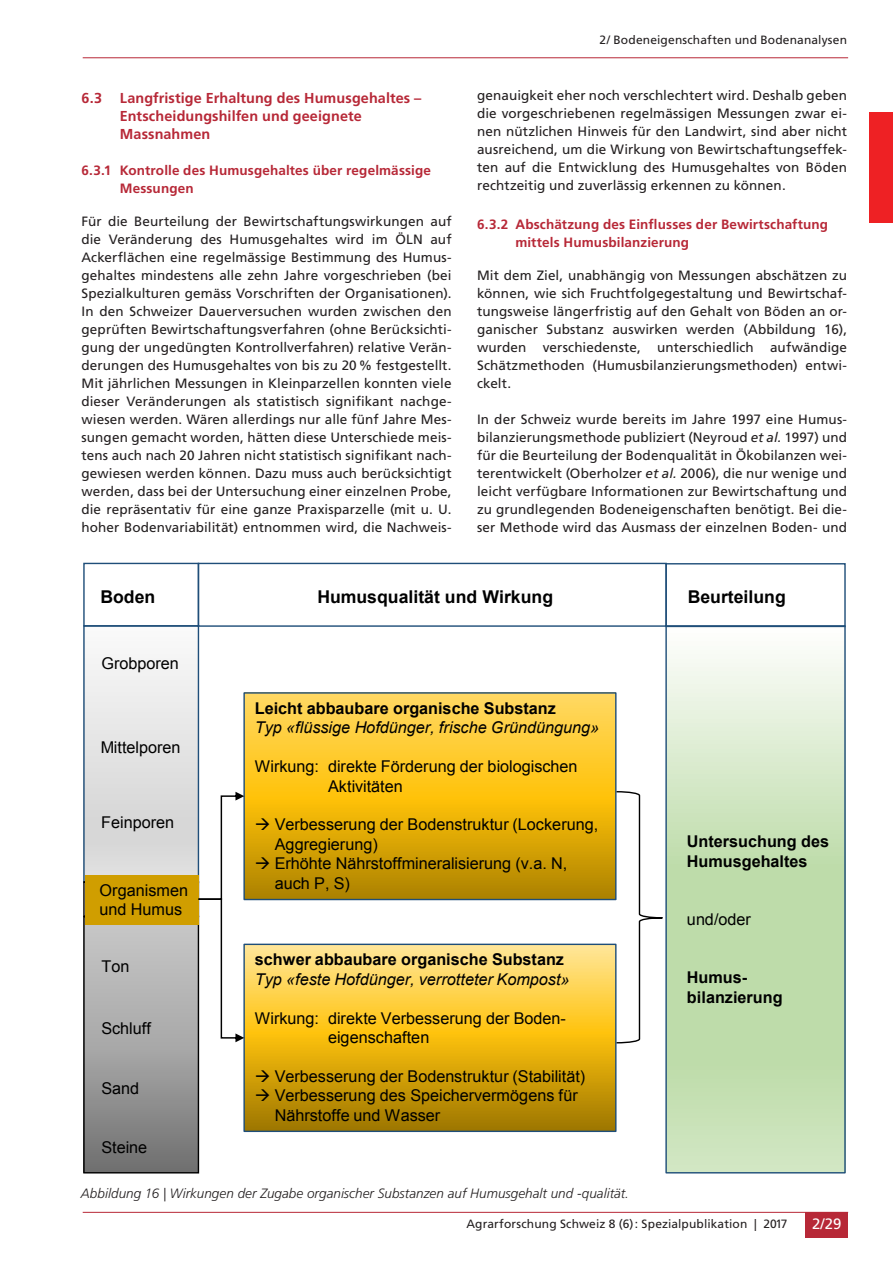
<style>
.page{position:relative;width:893px;height:1263px;background:#fff}
.page>*{position:absolute;margin:0;border:0;box-sizing:border-box;transform-origin:0 0}
.t1{font:700 17.7px "Arial";color:#000}
.t2{font:16.2px/19.4px "Arial";color:#000}
.t3{font:italic 16.2px/19.4px "Arial";color:#000}
.t4{font:700 16.2px/19.4px "Arial";color:#000}
.t5{font:15px "Frutiger LT Std";color:#fff}
.t6{font:700 14.4px/18px "Frutiger LT Std";letter-spacing:.005em;color:#b72837}
.Lauftext__Blocksatz{font:13.5px/18px "Frutiger LT Std";letter-spacing:.01em;color:#231f20;text-align:justify}
.t7{font:700 13.5px/18px "Frutiger LT Std";letter-spacing:.01em;color:#b72837}
.Legende{font:italic 300 13.5px "Frutiger LT Std";color:#231f20}
.t8{font:12px "Frutiger LT Std";letter-spacing:.01em;color:#231f20}
.s1{font-style:italic}
.s2{font-weight:700;font-style:normal}
</style>
<div class="page">
<hr style="left:83px;top:1212px;width:765px;height:1px;background:#b72837">
<div style="left:806px;top:1212px;width:42px;height:25px;background:#b72837"></div>
<hr style="left:83px;top:57px;width:765px;height:1px;background:#b72837">
<div style="left:870px;top:113px;width:23px;height:110px;background:#ee2124"></div>
<div style="left:84px;top:626px;width:114px;height:256px;background:linear-gradient(to bottom,#f7f7f7,#d2d2d2)"></div>
<div style="left:83px;top:625px;width:116px;height:258px;border:1px solid #1f4e79"></div>
<div style="left:84px;top:916px;width:114px;height:257px;background:linear-gradient(to bottom,#d0cfc9,#757578)"></div>
<div style="left:83px;top:916px;width:116px;height:257px;border:1px solid #000"></div>
<div style="left:85px;top:875px;width:113px;height:49px;background:#d09e00"></div>
<svg style="left:245px;top:946px;width:369px;height:184px;background:#e5b62a"></svg>
<div style="left:243px;top:944px;width:373px;height:188px;border:1px solid #1f4e79"></div>
<svg style="left:245px;top:694px;width:369px;height:204px;background:#eab81d"></svg>
<div style="left:243px;top:692px;width:373px;height:208px;border:1px solid #1f4e79"></div>
<svg style="left:615px;top:790px;width:48px;height:254px"></svg>
<svg style="left:667px;top:627px;width:177px;height:544px;background:#cee4bf"></svg>
<div style="left:665px;top:625px;width:181px;height:548px;border:1px solid #1f4e79"></div>
<svg style="left:198px;top:792px;width:46px;height:250px"></svg>
<div style="left:83px;top:563px;width:116px;height:64px;border:1px solid #1f4e79"></div>
<div style="left:198px;top:563px;width:469px;height:64px;border:1px solid #1f4e79"></div>
<div style="left:665px;top:563px;width:181px;height:64px;border:1px solid #1f4e79"></div>
<p class="t6" style="left:120px;top:89px;width:303px;text-indent:-38px">6.3 Langfristige Erhaltung des Humusgehaltes –<br>Entscheidungshilfen und geeignete<br>Massnahmen</p>
<p class="t7" style="left:120px;top:161px;width:313px;text-indent:-38px">6.3.1 Kontrolle des Humusgehaltes über regelmässige<br>Messungen</p>
<p class="Lauftext__Blocksatz" style="left:82px;top:212px;width:372px">Für die Beurteilung der Bewirtschaftungswirkungen auf die Veränderung des Humusgehaltes wird im ÖLN auf Ackerflächen eine regelmässige Bestimmung des Humus&shy;gehaltes mindestens alle zehn Jahre vorgeschrieben (bei Spezialkulturen gemäss Vorschriften der Organisationen).<br>In den Schweizer Dauerversuchen wurden zwischen den geprüften Bewirtschaftungsverfahren (ohne Berücksichti&shy;gung der ungedüngten Kontrollverfahren) relative Verän&shy;derungen des Humusgehaltes von bis zu 20% festgestellt.<br>Mit jährlichen Messungen in Kleinparzellen konnten viele dieser Veränderungen als statistisch signifikant nachge&shy;wiesen werden. Wären allerdings nur alle fünf Jahre Mes&shy;sungen gemacht worden, hätten diese Unterschiede meis&shy;tens auch nach 20 Jahren nicht statistisch signifikant nach&shy;gewiesen werden können. Dazu muss auch berücksichtigt werden, dass bei der Untersuchung einer einzelnen Probe, die repräsentativ für eine ganze Praxisparzelle (mit u. U. hoher Bodenvariabilität) entnommen wird, die Nachweis-</p>
<p class="t8" style="left:599px;top:33px;width:249px">2/ Bodeneigenschaften und Bodenanalysen</p>
<p class="Lauftext__Blocksatz" style="left:477px;top:86px;width:371px">genauigkeit eher noch verschlechtert wird. Deshalb geben die vorgeschriebenen regelmässigen Messungen zwar ei&shy;nen nützlichen Hinweis für den Landwirt, sind aber nicht ausreichend, um die Wirkung von Bewirtschaftungseffek&shy;ten auf die Entwicklung des Humusgehaltes von Böden rechtzeitig und zuverlässig erkennen zu können.</p>
<p class="t7" style="left:515px;top:215px;width:314px;text-indent:-38px">6.3.2 Abschätzung des Einflusses der Bewirtschaftung mittels Humusbilanzierung</p>
<p class="Lauftext__Blocksatz" style="left:477px;top:266px;width:371px">Mit dem Ziel, unabhängig von Messungen abschätzen zu können, wie sich Fruchtfolgegestaltung und Bewirtschaf&shy;tungsweise längerfristig auf den Gehalt von Böden an or&shy;ganischer Substanz auswirken werden (Abbildung 16), wurden verschiedenste, unterschiedlich aufwändige Schätzmethoden (Humusbilanzierungsmethoden) entwi&shy;ckelt.</p>
<p class="Lauftext__Blocksatz" style="left:477px;top:410px;width:371px">In der Schweiz wurde bereits im Jahre 1997 eine Humus&shy;bilanzierungsmethode publiziert (Neyroud <span class="s1">et al.</span> 1997) und für die Beurteilung der Bodenqualität in Ökobilanzen wei&shy;terentwickelt (Oberholzer <span class="s1">et al.</span> 2006), die nur wenige und leicht verfügbare Informationen zur Bewirtschaftung und zu grundlegenden Bodeneigenschaften benötigt. Bei die&shy;ser Methode wird das Ausmass der einzelnen Boden- und</p>
<p class="t1" style="left:100px;top:585px;width:56px">Boden</p>
<p class="t1" style="left:317px;top:585px;width:237px">Humusqualität und Wirkung</p>
<p class="t1" style="left:688px;top:585px;width:100px">Beurteilung</p>
<p class="t2" style="left:101px;top:654px;width:79px">Grobporen</p>
<p class="t2" style="left:101px;top:737px;width:81px">Mittelporen</p>
<p class="t2" style="left:101px;top:813px;width:74px">Feinporen</p>
<p class="t2" style="left:100px;top:881px;width:90px">Organismen und Humus</p>
<p class="t2" style="left:101px;top:957px;width:30px">Ton</p>
<p class="t2" style="left:101px;top:1019px;width:51px">Schluff</p>
<p class="t2" style="left:101px;top:1079px;width:39px">Sand</p>
<p class="t2" style="left:101px;top:1138px;width:47px">Steine</p>
<p class="t3" style="left:255px;top:699px;width:346px"><span class="s2">Leicht abbaubare organische Substanz<br></span>Typ «flüssige Hofdünger, frische Gründüngung»</p>
<p class="t2" style="left:328px;top:757px;width:251px;text-indent:-73px">Wirkung: direkte Förderung der biologischen<br>Aktivitäten</p>
<p class="t2" style="left:275px;top:815px;width:325px;text-indent:-20px">→ Verbesserung der Bodenstruktur (Lockerung,<br>Aggregierung)</p>
<p class="t2" style="left:275px;top:854px;width:294px;text-indent:-20px">→ Erhöhte Nährstoffmineralisierung (v.a. N, auch P, S)</p>
<p class="t3" style="left:255px;top:950px;width:316px"><span class="s2">schwer abbaubare organische Substanz<br></span>Typ «feste Hofdünger, verrotteter Kompost»</p>
<p class="t2" style="left:328px;top:1008px;width:239px;text-indent:-73px">Wirkung: direkte Verbesserung der Boden&shy;eigenschaften</p>
<p class="t2" style="left:255px;top:1067px;width:332px">→ Verbesserung der Bodenstruktur (Stabilität)</p>
<p class="t2" style="left:275px;top:1086px;width:304px;text-indent:-20px">→ Verbesserung des Speichervermögens für<br>Nährstoffe und Wasser</p>
<p class="Legende" style="left:81px;top:1186px;width:550px">Abbildung 16 | Wirkungen der Zugabe organischer Substanzen auf Humusgehalt und -qualität.</p>
<p class="t4" style="left:687px;top:832px;width:144px">Untersuchung des<br>Humusgehaltes</p>
<p class="t2" style="left:687px;top:910px;width:66px">und/oder</p>
<p class="t4" style="left:687px;top:968px;width:97px">Humus&shy;bilanzierung</p>
<p class="t8" style="left:466px;top:1217px;width:323px">Agrarforschung Schweiz 8 (6): Spezialpublikation | 2017</p>
<p class="t5" style="left:812px;top:1215px;width:31px">2/29</p>
</div>
